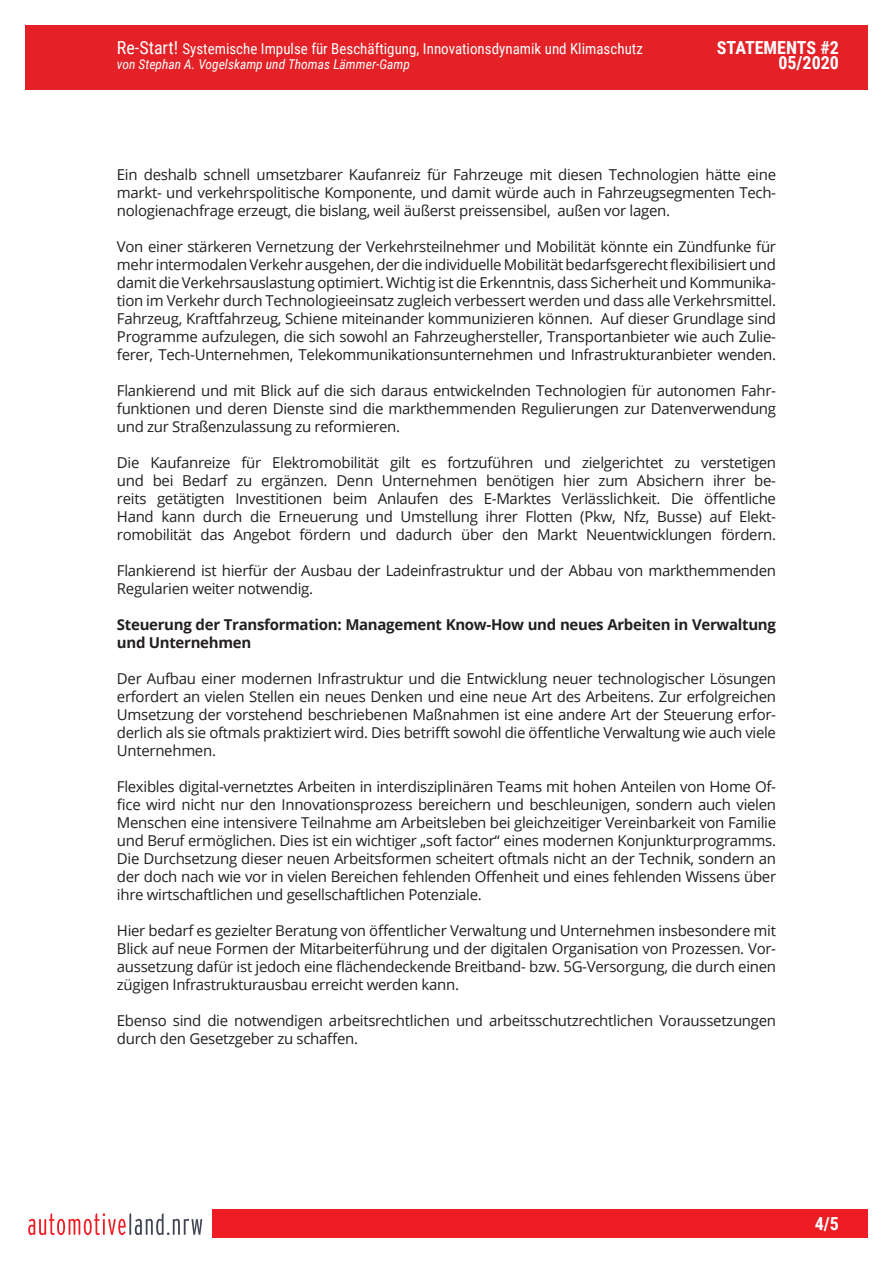
<style>
.page{position:relative;width:893px;height:1263px;background:#fff}
.page>*{position:absolute;margin:0;border:0;box-sizing:border-box;transform-origin:0 0}
.t1{font:700 18px/14.9px "Roboto Condensed";color:#fff;text-align:right}
.Fließtext{font:15px/18px "Open Sans";letter-spacing:-.02em;color:#231f20;text-align:justify}
.Fließtext-2{font:700 15px/18px "Open Sans";letter-spacing:-.02em;color:#231f20}
.t2{font:15px "Roboto Condensed";color:#fff}
.t3{font:italic 13.5px "Roboto Condensed";color:#fff}
.s1{font-size:18px}
</style>
<div class="page">
<div style="left:1px;top:11px;width:891px;height:79px;background:#e32126"></div>
<div style="left:212px;top:1209px;width:680px;height:30px;background:#ee1d23"></div>
<div style="left:0;top:0;width:24px;height:1261px;background:#fff"></div>
<div style="left:869px;top:0;width:24px;height:1261px;background:#fff"></div>
<div style="left:1px;top:0;width:891px;height:24px;background:#fff"></div>
<svg style="left:28px;top:1213px;width:174px;height:22px"></svg>
<p class="t2" style="left:117px;top:38px;width:527px"><span class="s1">Re-Start!</span> Systemische Impulse für Beschäftigung, Innovationsdynamik und Klimaschutz</p>
<p class="t3" style="left:117px;top:55px;width:295px">von Stephan A. Vogelskamp und Thomas Lämmer-Gamp</p>
<p class="t1" style="left:717px;top:40px;width:124px">STATEMENTS #2<br>05/2020</p>
<p class="Fließtext" style="left:117px;top:165px;width:661px">Ein deshalb schnell umsetzbarer Kaufanreiz für Fahrzeuge mit diesen Technologien hätte eine markt- und verkehrspolitische Komponente, und damit würde auch in Fahrzeugsegmenten Tech&shy;nologienachfrage erzeugt, die bislang, weil äußerst preissensibel, außen vor lagen.</p>
<p class="Fließtext" style="left:117px;top:237px;width:661px">Von einer stärkeren Vernetzung der Verkehrsteilnehmer und Mobilität könnte ein Zündfunke für mehr intermodalen Verkehr ausgehen, der die individuelle Mobilität bedarfsgerecht flexibilisiert und damit die Verkehrsauslastung optimiert. Wichtig ist die Erkenntnis, dass Sicherheit und Kommunika&shy;tion im Verkehr durch Technologieeinsatz zugleich verbessert werden und dass alle Verkehrsmittel.<br>Fahrzeug, Kraftfahrzeug, Schiene miteinander kommunizieren können. Auf dieser Grundlage sind Programme aufzulegen, die sich sowohl an Fahrzeughersteller, Transportanbieter wie auch Zulie&shy;ferer, Tech-Unternehmen, Telekommunikationsunternehmen und Infrastrukturanbieter wenden.</p>
<p class="Fließtext" style="left:117px;top:381px;width:661px">Flankierend und mit Blick auf die sich daraus entwickelnden Technologien für autonomen Fahr&shy;funktionen und deren Dienste sind die markthemmenden Regulierungen zur Datenverwendung und zur Straßenzulassung zu reformieren.</p>
<p class="Fließtext" style="left:117px;top:453px;width:661px">Die Kaufanreize für Elektromobilität gilt es fortzuführen und zielgerichtet zu verstetigen und bei Bedarf zu ergänzen. Denn Unternehmen benötigen hier zum Absichern ihrer be&shy;reits getätigten Investitionen beim Anlaufen des E-Marktes Verlässlichkeit. Die öffentliche Hand kann durch die Erneuerung und Umstellung ihrer Flotten (Pkw, Nfz, Busse) auf Elekt&shy;romobilität das Angebot fördern und dadurch über den Markt Neuentwicklungen fördern.</p>
<p class="Fließtext" style="left:117px;top:561px;width:661px">Flankierend ist hierfür der Ausbau der Ladeinfrastruktur und der Abbau von markthemmenden<br>Regularien weiter notwendig.</p>
<p class="Fließtext-2" style="left:117px;top:615px;width:660px">Steuerung der Transformation: Management Know-How und neues Arbeiten in Verwaltung und Unternehmen</p>
<p class="Fließtext" style="left:117px;top:669px;width:661px">Der Aufbau einer modernen Infrastruktur und die Entwicklung neuer technologischer Lösungen erfordert an vielen Stellen ein neues Denken und eine neue Art des Arbeitens. Zur erfolgreichen Umsetzung der vorstehend beschriebenen Maßnahmen ist eine andere Art der Steuerung erfor&shy;derlich als sie oftmals praktiziert wird. Dies betrifft sowohl die öffentliche Verwaltung wie auch viele Unternehmen.</p>
<p class="Fließtext" style="left:117px;top:777px;width:661px">Flexibles digital-vernetztes Arbeiten in interdisziplinären Teams mit hohen Anteilen von Home Of&shy;fice wird nicht nur den Innovationsprozess bereichern und beschleunigen, sondern auch vielen Menschen eine intensivere Teilnahme am Arbeitsleben bei gleichzeitiger Vereinbarkeit von Familie und Beruf ermöglichen. Dies ist ein wichtiger „soft factor“ eines modernen Konjunkturprogramms.<br>Die Durchsetzung dieser neuen Arbeitsformen scheitert oftmals nicht an der Technik, sondern an der doch nach wie vor in vielen Bereichen fehlenden Offenheit und eines fehlenden Wissens über ihre wirtschaftlichen und gesellschaftlichen Potenziale.</p>
<p class="Fließtext" style="left:117px;top:921px;width:661px">Hier bedarf es gezielter Beratung von öffentlicher Verwaltung und Unternehmen insbesondere mit Blick auf neue Formen der Mitarbeiterführung und der digitalen Organisation von Prozessen. Vor&shy;aussetzung dafür ist jedoch eine flächendeckende Breitband- bzw. 5G-Versorgung, die durch einen zügigen Infrastrukturausbau erreicht werden kann.</p>
<p class="Fließtext" style="left:117px;top:1011px;width:661px">Ebenso sind die notwendigen arbeitsrechtlichen und arbeitsschutzrechtlichen Voraussetzungen durch den Gesetzgeber zu schaffen.</p>
<p class="t1" style="left:815px;top:1216px;width:26px">4/5</p>
</div>
